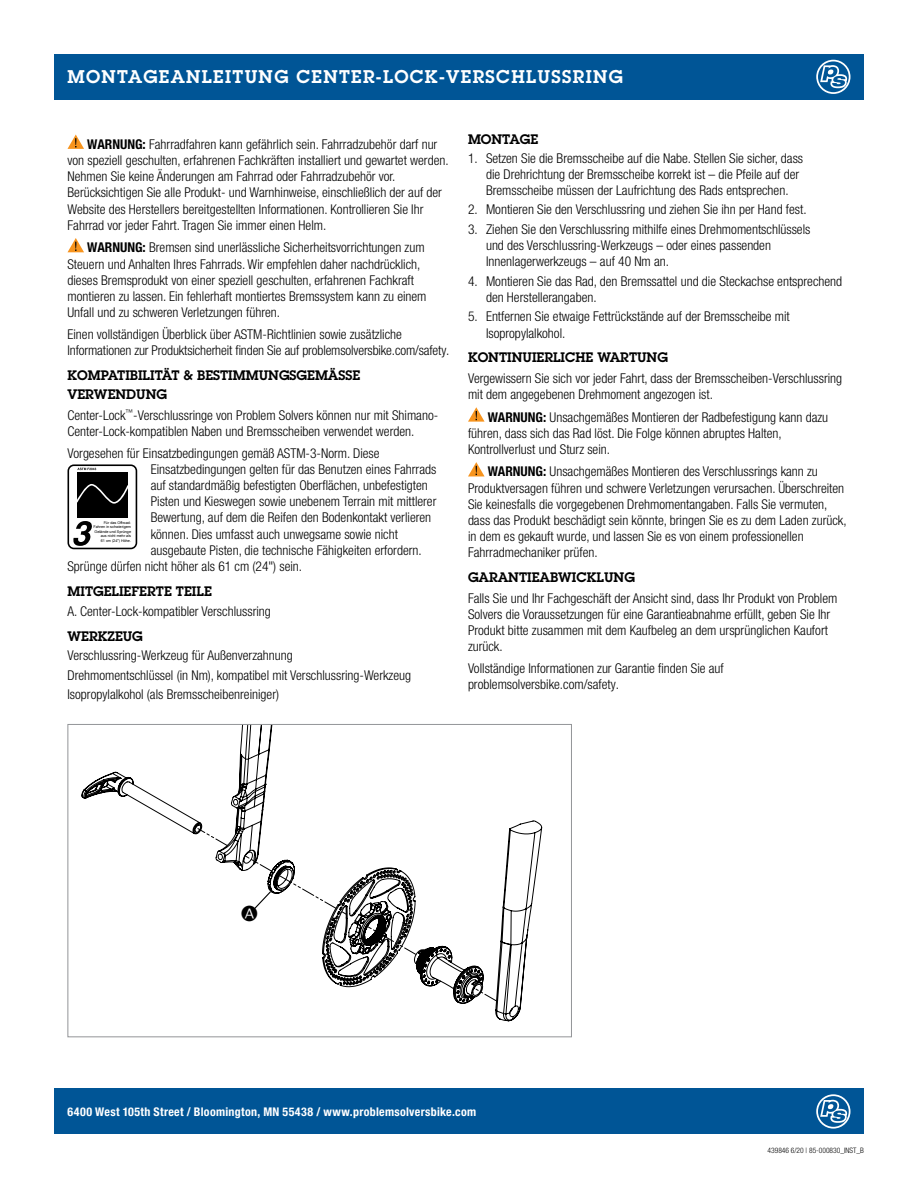
<style>
.page{position:relative;width:918px;height:1188px;background:#fff}
.page>*{position:absolute;margin:0;border:0;box-sizing:border-box;transform-origin:0 0}
.t1{font:600 18px "Lubalin Graph Std";letter-spacing:.075em;color:#fff}
.t2{font:300 condensed 13.5px/16.2px "Helvetica Neue LT Pro";color:#000}
.t3{font:600 13.5px/19.5px "Lubalin Graph Std";color:#000}
.t4{font:13.5px "Century Gothic";color:#000}
.t5{font:700 condensed 12px "Helvetica Neue LT Pro";letter-spacing:.025em;color:#fff}
.t6{font:10.8px "Century Gothic";color:#000}
.t7{font:300 condensed 7.5px "Helvetica Neue LT Pro";color:#000}
.t8{font:3.75px/4.5px "Arial";color:#000;text-align:right}
.s1{font-weight:700}
</style>
<div class="page">
<div style="left:54px;top:54px;width:810px;height:46px;background:#005596"></div>
<div style="left:54px;top:1089px;width:810px;height:45px;background:#005596"></div>
<svg style="left:816px;top:60px;width:34px;height:34px"></svg>
<svg style="left:816px;top:1094px;width:34px;height:35px"></svg>
<svg style="left:68px;top:135px;width:16px;height:14px"></svg>
<svg style="left:68px;top:238px;width:16px;height:14px"></svg>
<svg style="left:468px;top:407px;width:17px;height:15px"></svg>
<svg style="left:468px;top:462px;width:17px;height:14px"></svg>
<svg style="left:81px;top:726px;width:461px;height:296px"></svg>
<svg style="left:510px;top:1008px;width:3px;height:4px"></svg>
<svg style="left:195px;top:825px;width:33px;height:21px"></svg>
<svg style="left:245px;top:855px;width:27px;height:17px"></svg>
<svg style="left:279px;top:875px;width:68px;height:40px"></svg>
<svg style="left:367px;top:926px;width:50px;height:29px"></svg>
<svg style="left:474px;top:988px;width:23px;height:14px"></svg>
<div style="left:68px;top:724px;width:504px;height:313px;border:1px solid #939598"></div>
<svg style="left:68px;top:464px;width:69px;height:85px"></svg>
<div style="left:94px;top:521px;width:37px;height:25px;background:#fff"></div>
<svg style="left:242px;top:890px;width:30px;height:31px"></svg>
<h1 class="t1" style="left:68px;top:65px;width:557px">MONTAGEANLEITUNG CENTER-LOCK-VERSCHLUSSRING</h1>
<p class="t3" style="left:468px;top:129px;width:72px">MONTAGE</p>
<p class="t2" style="left:486px;top:150px;width:319px;text-indent:-18px">1. Setzen Sie die Bremsscheibe auf die Nabe. Stellen Sie sicher, dass die Drehrichtung der Bremsscheibe korrekt ist – die Pfeile auf der<br>Bremsscheibe müssen der Laufrichtung des Rads entsprechen.</p>
<p class="t2" style="left:468px;top:201px;width:340px">2. Montieren Sie den Verschlussring und ziehen Sie ihn per Hand fest.</p>
<p class="t2" style="left:486px;top:221px;width:326px;text-indent:-18px">3. Ziehen Sie den Verschlussring mithilfe eines Drehmomentschlüssels und des Verschlussring-Werkzeugs – oder eines passenden<br>Innenlagerwerkzeugs – auf 40 Nm an.</p>
<p class="t2" style="left:486px;top:273px;width:358px;text-indent:-18px">4. Montieren Sie das Rad, den Bremssattel und die Steckachse entsprechend den Herstellerangaben.</p>
<p class="t2" style="left:486px;top:308px;width:305px;text-indent:-18px">5. Entfernen Sie etwaige Fettrückstände auf der Bremsscheibe mit<br>Isopropylalkohol.</p>
<p class="t3" style="left:468px;top:348px;width:201px">KONTINUIERLICHE WARTUNG</p>
<p class="t2" style="left:468px;top:370px;width:376px">Vergewissern Sie sich vor jeder Fahrt, dass der Bremsscheiben-Verschlussring mit dem angegebenen Drehmoment angezogen ist.</p>
<p class="t2" style="left:468px;top:409px;width:362px;text-indent:20px"><span class="s1">WARNUNG:</span> Unsachgemäßes Montieren der Radbefestigung kann dazu führen, dass sich das Rad löst. Die Folge können abruptes Halten,<br>Kontrollverlust und Sturz sein.</p>
<p class="t2" style="left:468px;top:464px;width:380px;text-indent:20px"><span class="s1">WARNUNG:</span> Unsachgemäßes Montieren des Verschlussrings kann zu Produktversagen führen und schwere Verletzungen verursachen. Überschreiten Sie keinesfalls die vorgegebenen Drehmomentangaben. Falls Sie vermuten, dass das Produkt beschädigt sein könnte, bringen Sie es zu dem Laden zurück, in dem es gekauft wurde, und lassen Sie es von einem professionellen Fahrradmechaniker prüfen.</p>
<p class="t3" style="left:468px;top:568px;width:168px">GARANTIEABWICKLUNG</p>
<p class="t2" style="left:468px;top:590px;width:371px">Falls Sie und Ihr Fachgeschäft der Ansicht sind, dass Ihr Produkt von Problem Solvers die Voraussetzungen für eine Garantieabnahme erfüllt, geben Sie Ihr Produkt bitte zusammen mit dem Kaufbeleg an dem ursprünglichen Kaufort zurück.</p>
<p class="t2" style="left:468px;top:660px;width:257px">Vollständige Informationen zur Garantie finden Sie auf problemsolversbike.com/safety.</p>
<p class="t2" style="left:68px;top:136px;width:383px;text-indent:20px"><span class="s1">WARNUNG:</span> Fahrradfahren kann gefährlich sein. Fahrradzubehör darf nur von speziell geschulten, erfahrenen Fachkräften installiert und gewartet werden.<br>Nehmen Sie keine Änderungen am Fahrrad oder Fahrradzubehör vor.<br>Berücksichtigen Sie alle Produkt- und Warnhinweise, einschließlich der auf der Website des Herstellers bereitgestellten Informationen. Kontrollieren Sie Ihr Fahrrad vor jeder Fahrt. Tragen Sie immer einen Helm.</p>
<p class="t2" style="left:68px;top:239px;width:361px;text-indent:20px"><span class="s1">WARNUNG:</span> Bremsen sind unerlässliche Sicherheitsvorrichtungen zum Steuern und Anhalten Ihres Fahrrads. Wir empfehlen daher nachdrücklich, dieses Bremsprodukt von einer speziell geschulten, erfahrenen Fachkraft montieren zu lassen. Ein fehlerhaft montiertes Bremssystem kann zu einem Unfall und zu schweren Verletzungen führen.</p>
<p class="t2" style="left:68px;top:326px;width:383px">Einen vollständigen Überblick über ASTM-Richtlinien sowie zusätzliche<br>Informationen zur Produktsicherheit finden Sie auf problemsolversbike.com/safety.</p>
<p class="t3" style="left:68px;top:365px;width:294px">KOMPATIBILITÄT &amp; BESTIMMUNGSGEMÄSSE<br>VERWENDUNG</p>
<p class="t2" style="left:68px;top:407px;width:372px">Center-Lock<sup>™</sup>-Verschlussringe von Problem Solvers können nur mit Shimano-<br>Center-Lock-kompatiblen Naben und Bremsscheiben verwendet werden.</p>
<p class="t2" style="left:68px;top:445px;width:314px">Vorgesehen für Einsatzbedingungen gemäß ASTM-3-Norm. Diese</p>
<p class="t2" style="left:151px;top:461px;width:287px">Einsatzbedingungen gelten für das Benutzen eines Fahrrads</p>
<p class="t2" style="left:151px;top:477px;width:279px">auf standardmäßig befestigten Oberflächen, unbefestigten</p>
<p class="t2" style="left:151px;top:493px;width:287px">Pisten und Kieswegen sowie unebenem Terrain mit mittlerer</p>
<p class="t2" style="left:151px;top:509px;width:282px">Bewertung, auf dem die Reifen den Bodenkontakt verlieren</p>
<p class="t2" style="left:151px;top:526px;width:249px">können. Dies umfasst auch unwegsame sowie nicht</p>
<p class="t2" style="left:151px;top:542px;width:273px">ausgebaute Pisten, die technische Fähigkeiten erfordern.</p>
<p class="t2" style="left:68px;top:558px;width:236px">Sprünge dürfen nicht höher als 61 cm (24") sein.</p>
<p class="t3" style="left:68px;top:581px;width:146px">MITGELIEFERTE TEILE</p>
<p class="t2" style="left:68px;top:603px;width:205px">A. Center-Lock-kompatibler Verschlussring</p>
<p class="t3" style="left:68px;top:627px;width:77px">WERKZEUG</p>
<p class="t2" style="left:68px;top:645px;width:345px;line-height:19.8px">Verschlussring-Werkzeug für Außenverzahnung<br>Drehmomentschlüssel (in Nm), kompatibel mit Verschlussring-Werkzeug<br>Isopropylalkohol (als Bremsscheibenreiniger)</p>
<p class="t8" style="left:94px;top:520px;width:39px">Für das Offroad-<br>Fahren in schwierigem<br>Gelände und Sprünge aus nicht mehr als<br>61 cm (24") Höhe.</p>
<p class="t4" style="left:121px;top:621px;width:9px">2</p>
<p class="t4" style="left:536px;top:621px;width:9px">6</p>
<p class="t4" style="left:644px;top:621px;width:9px">7</p>
<p class="t4" style="left:745px;top:621px;width:9px">8</p>
<p class="t5" style="left:68px;top:1104px;width:410px">6400 West 105th Street / Bloomington, MN 55438 / www.problemsolversbike.com</p>
<p class="t6" style="left:789px;top:1142px;width:8px">B</p>
<p class="t7" style="left:768px;top:1146px;width:98px">439846 6/20 | 85-000830_INST_B</p>
</div>
